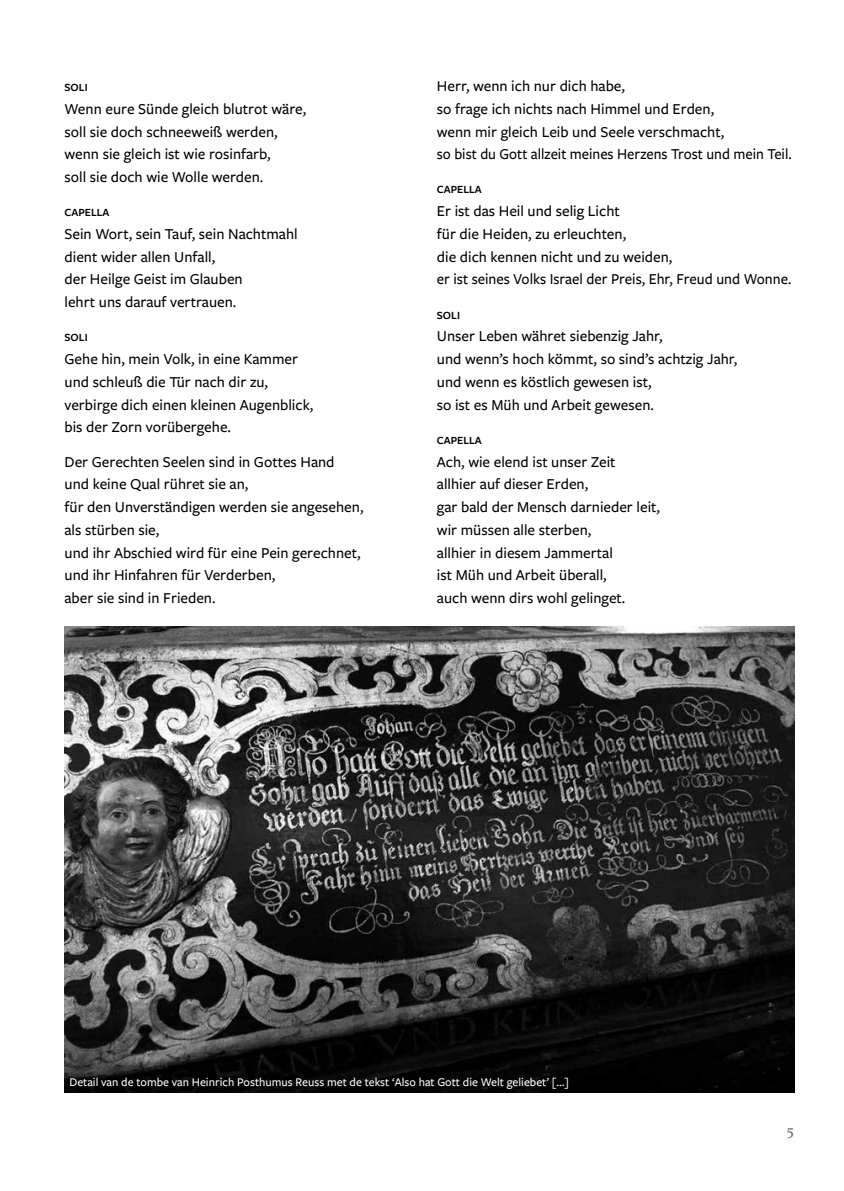
<style>
.page{position:relative;width:844px;height:1191px;background:#fff}
.page>*{position:absolute;margin:0;border:0;box-sizing:border-box;transform-origin:0 0}
.t1{font:500 15.75px/22.8px "Freight Sans Pro";color:#000}
.t2{font:500 14.88px "Frutiger Serif LT Pro";color:#706f6f}
.t3{font:500 12.25px "Freight Sans Pro";color:#fff}
.t4{font:600 11.38px "Freight Sans Pro";color:#000}
</style>
<div class="page">
<img style="left:64px;top:626px;width:730px;height:466px">
<p class="t4" style="left:64px;top:80px;width:25px">SOLI</p>
<p class="t1" style="left:64px;top:97px;width:243px">Wenn eure Sünde gleich blutrot wäre, soll sie doch schneeweiß werden, wenn sie gleich ist wie rosinfarb,<br>soll sie doch wie Wolle werden.</p>
<p class="t4" style="left:64px;top:205px;width:46px">CAPELLA</p>
<p class="t1" style="left:64px;top:222px;width:235px">Sein Wort, sein Tauf, sein Nachtmahl dient wider allen Unfall,<br>der Heilge Geist im Glauben<br>lehrt uns darauf vertrauen.</p>
<p class="t4" style="left:64px;top:330px;width:25px">SOLI</p>
<p class="t1" style="left:64px;top:347px;width:250px">Gehe hin, mein Volk, in eine Kammer und schleuß die Tür nach dir zu, verbirge dich einen kleinen Augenblick, bis der Zorn vorübergehe.</p>
<p class="t1" style="left:64px;top:449px;width:300px">Der Gerechten Seelen sind in Gottes Hand<br>und keine Qual rühret sie an,<br>für den Unverständigen werden sie angesehen, als stürben sie,<br>und ihr Abschied wird für eine Pein gerechnet, und ihr Hinfahren für Verderben,<br>aber sie sind in Frieden.</p>
<p class="t1" style="left:437px;top:74px;width:356px">Herr, wenn ich nur dich habe,<br>so frage ich nichts nach Himmel und Erden,<br>wenn mir gleich Leib und Seele verschmacht,<br>so bist du Gott allzeit meines Herzens Trost und mein Teil.</p>
<p class="t4" style="left:437px;top:182px;width:46px">CAPELLA</p>
<p class="t1" style="left:437px;top:199px;width:356px">Er ist das Heil und selig Licht<br>für die Heiden, zu erleuchten,<br>die dich kennen nicht und zu weiden,<br>er ist seines Volks Israel der Preis, Ehr, Freud und Wonne.</p>
<p class="t4" style="left:437px;top:307px;width:25px">SOLI</p>
<p class="t1" style="left:437px;top:324px;width:302px">Unser Leben währet siebenzig Jahr,<br>und wenn’s hoch kömmt, so sind’s achtzig Jahr, und wenn es köstlich gewesen ist,<br>so ist es Müh und Arbeit gewesen.</p>
<p class="t4" style="left:437px;top:432px;width:46px">CAPELLA</p>
<p class="t1" style="left:437px;top:449px;width:224px">Ach, wie elend ist unser Zeit<br>allhier auf dieser Erden,<br>gar bald der Mensch darnieder leit, wir müssen alle sterben,<br>allhier in diesem Jammertal<br>ist Müh und Arbeit überall,<br>auch wenn dirs wohl gelinget.</p>
<p class="t3" style="left:69px;top:1073px;width:501px">Detail van de tombe van Heinrich Posthumus Reuss met de tekst ‘Also hat Gott die Welt geliebet’ […]</p>
<p class="t2" style="left:785px;top:1124px;width:10px">5</p>
</div>
